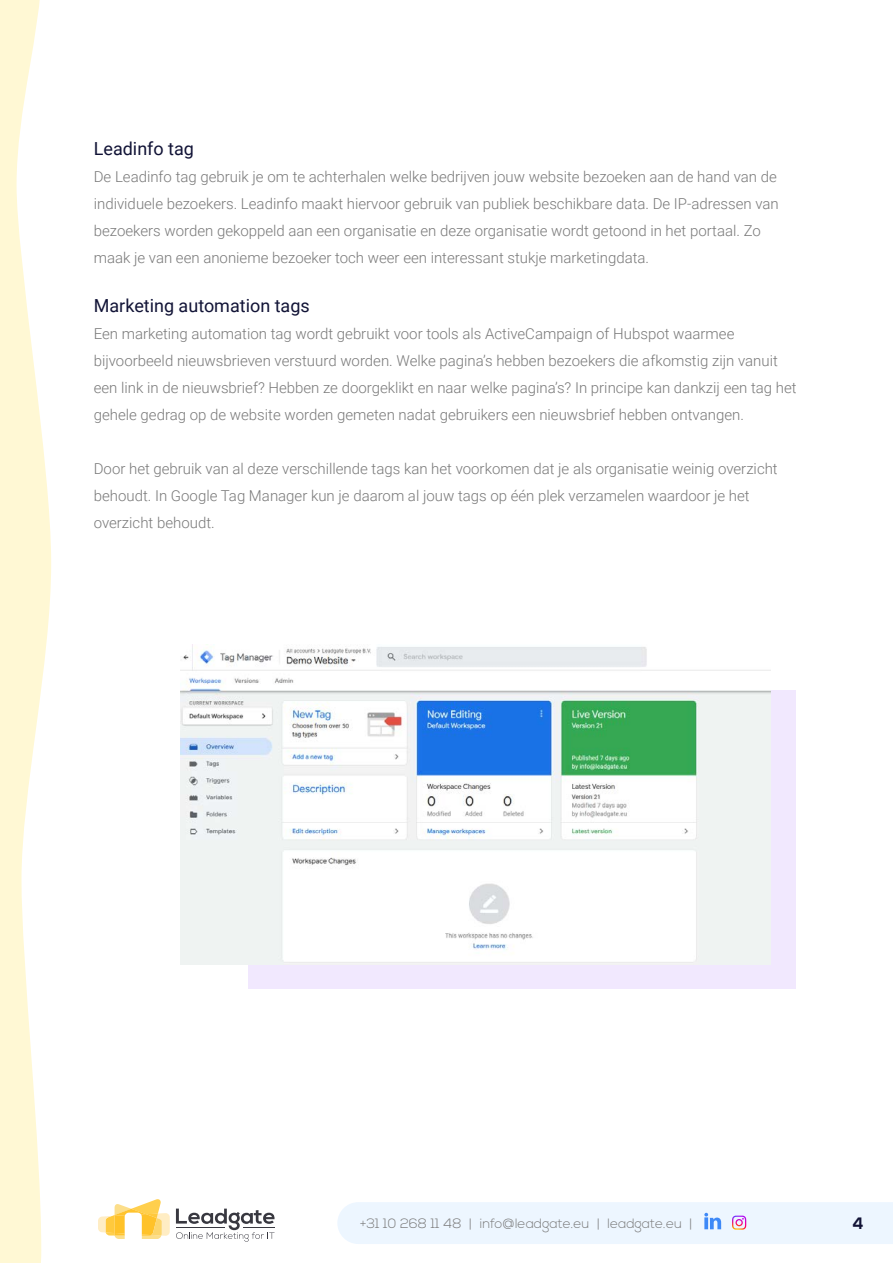
<style>
.page{position:relative;width:893px;height:1263px;background:#fff}
.page>*{position:absolute;margin:0;border:0;box-sizing:border-box;transform-origin:0 0}
.t1{font:18px "Roboto";color:#111336}
.t2{font:700 16.5px "Nexa";color:#111336}
.Bodytext{font:300 15px/27px "Roboto";color:#797979}
.t3{font:300 13.5px "Nexa";color:#797979}
</style>
<div class="page">
<svg style="left:0;top:0;width:51px;height:1263px;fill:#fff8d4"></svg>
<div style="left:337px;top:1202px;width:556px;height:42px;background:#edf6ff"></div>
<svg style="left:98px;top:1199px;width:72px;height:40px"></svg>
<svg style="left:176px;top:1208px;width:99px;height:34px"></svg>
<hr style="left:244px;top:1228px;width:31px;height:1px;background:#383840">
<hr style="left:176px;top:1228px;width:49px;height:1px;background:#383840">
<div style="left:249px;top:690px;width:547px;height:299px;background:#f1e8fe"></div>
<img style="left:180px;top:644px;width:591px;height:320px">
<p class="t1" style="left:94px;top:136px;width:102px">Leadinfo tag</p>
<p class="Bodytext" style="left:94px;top:163px;width:686px">De Leadinfo tag gebruik je om te achterhalen welke bedrijven jouw website bezoeken aan de hand van de individuele bezoekers. Leadinfo maakt hiervoor gebruik van publiek beschikbare data. De IP-adressen van bezoekers worden gekoppeld aan een organisatie en deze organisatie wordt getoond in het portaal. Zo maak je van een anonieme bezoeker toch weer een interessant stukje marketingdata.</p>
<p class="t1" style="left:94px;top:293px;width:218px">Marketing automation tags</p>
<p class="Bodytext" style="left:94px;top:319px;width:704px">Een marketing automation tag wordt gebruikt voor tools als ActiveCampaign of Hubspot waarmee bijvoorbeeld nieuwsbrieven verstuurd worden. Welke pagina’s hebben bezoekers die afkomstig zijn vanuit een link in de nieuwsbrief? Hebben ze doorgeklikt en naar welke pagina’s? In principe kan dankzij een tag het gehele gedrag op de website worden gemeten nadat gebruikers een nieuwsbrief hebben ontvangen.</p>
<p class="Bodytext" style="left:94px;top:454px;width:685px">Door het gebruik van al deze verschillende tags kan het voorkomen dat je als organisatie weinig overzicht behoudt. In Google Tag Manager kun je daarom al jouw tags op één plek verzamelen waardoor je het overzicht behoudt.</p>
<p class="t3" style="left:360px;top:1215px;width:334px">+31 10 268 11 48 | info@leadgate.eu | leadgate.eu |</p>
<p class="t2" style="left:853px;top:1214px;width:13px">4</p>
</div>
